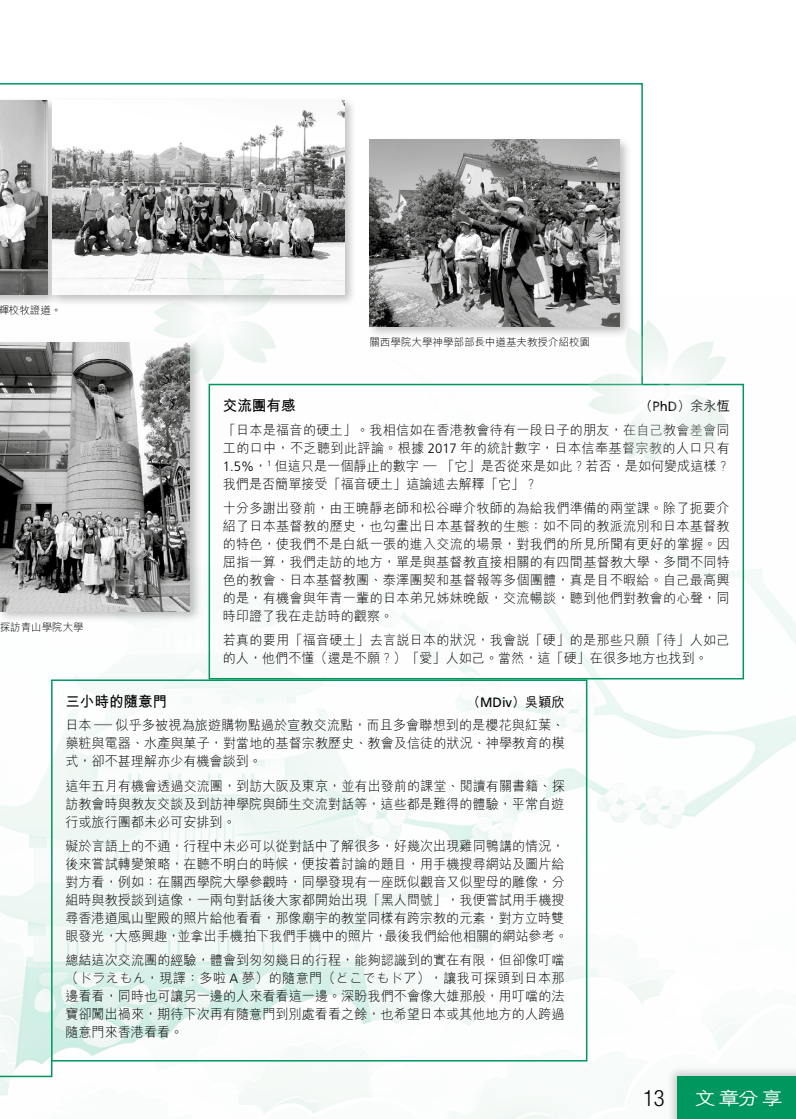
<style>
.page{position:relative;width:796px;height:1119px;background:#fff}
.page>*{position:absolute;margin:0;border:0;box-sizing:border-box;transform-origin:0 0}
.t1{font:300 condensed 22.5px "Helvetica Neue";color:#000}
.t2{font:500 18px "M Hei HK";color:#fff;scale:1.2 1}
.t3{font:700 15px "M Hei HK";color:#000}
.t4{font:300 13.5px/18px "M Hei HK";color:#000;text-align:justify}
.t5{font:300 13.5px/23.1px "M Hei HK";letter-spacing:.02em;color:#000;text-align:right}
.t6{font:300 10.5px "M Hei HK";color:#000}
.s1{font-weight:500}
.s2{font-family:"Frutiger";font-weight:400}
.s3{font-family:"Frutiger"}
</style>
<div class="page">
<img style="left:0;top:383px;width:795px;height:735px">
<svg style="left:0;top:623px;width:53px;height:454px"></svg>
<svg style="left:0;top:83px;width:643px;height:303px"></svg>
<div style="left:0;top:96px;width:60px;height:211px;background:#000;opacity:.25"></div>
<img style="left:0;top:100px;width:48px;height:195px">
<div style="left:48px;top:96px;width:309px;height:211px;background:#000;opacity:.25"></div>
<img style="left:52px;top:100px;width:292px;height:195px">
<div style="left:365px;top:136px;width:267px;height:203px;background:#000;opacity:.25"></div>
<img style="left:369px;top:139px;width:250px;height:187px">
<div style="left:0;top:339px;width:202px;height:284px;background:#000;opacity:.25"></div>
<img style="left:0;top:342px;width:190px;height:269px">
<div style="left:51px;top:679px;width:536px;height:382px;border:2px solid #00975f"></div>
<div style="left:208px;top:384px;width:535px;height:295px;border:2px solid #00975f"></div>
<img style="left:587px;top:320px;width:140px;height:146px">
<img style="left:154px;top:255px;width:122px;height:128px">
<div style="left:666px;top:1064px;width:129px;height:54px;background:#000;opacity:.2"></div>
<div style="left:677px;top:1076px;width:118px;height:42px;background:#00975f"></div>
<p class="t6" style="left:-2px;top:305px;width:64px">輝校牧證道。</p>
<p class="t6" style="left:0;top:621px;width:85px">探訪青山學院大學</p>
<p class="t6" style="left:369px;top:337px;width:222px">關西學院大學神學部部長中道基夫教授介紹校園</p>
<p class="t3" style="left:223px;top:395px;width:74px">交流團有感</p>
<p class="t5" style="left:223px;top:394px;width:508px"><span class="s1">（</span><span class="s2">PhD</span><span class="s1">）余永恆<br></span>「日本是福音的硬土」。我相信如在香港教會待有一段日子的朋友，在自己教會差會同</p>
<p class="t4" style="left:223px;top:438px;width:508px">工的口中，不乏聽到此評論。根據 <span class="s3">2017</span> 年的統計數字，日本信奉基督宗教的人口只有<span class="s3">1.5%</span>，<sup>1</sup> 但這只是一個靜止的數字 — 「它」是否從來是如此？若否，是如何變成這樣？我們是否簡單接受「福音硬土」這論述去解釋「它」？</p>
<p class="t4" style="left:223px;top:498px;width:508px">十分多謝出發前，由王曉靜老師和松谷曄介牧師的為給我們準備的兩堂課。除了扼要介紹了日本基督教的歷史，也勾畫出日本基督教的生態：如不同的教派流別和日本基督教的特色，使我們不是白紙一張的進入交流的場景，對我們的所見所聞有更好的掌握。因屈指一算，我們走訪的地方，單是與基督教直接相關的有四間基督教大學、多間不同特色的教會、日本基督教團、泰澤團契和基督報等多個團體，真是目不暇給。自己最高興的是，有機會與年青一輩的日本弟兄姊妹晚飯，交流暢談，聽到他們對教會的心聲，同時印證了我在走訪時的觀察。</p>
<p class="t5" style="left:223px;top:631px;width:508px;line-height:18px;text-align:left">若真的要用「福音硬土」去言說日本的狀況，我會說「硬」的是那些只願「待」人如己的人，他們不懂（還是不願？）「愛」人如己。當然，這「硬」在很多地方也找到。</p>
<p class="t3" style="left:65px;top:690px;width:103px">三小時的隨意門</p>
<p class="t4" style="left:65px;top:690px;width:500px;line-height:23.1px;text-align:right"><span class="s1">（</span><span class="s2">MDiv</span><span class="s1">）吳穎欣<br></span>日本 — 似乎多被視為旅遊購物點過於宣教交流點，而且多會聯想到的是櫻花與紅葉、</p>
<p class="t4" style="left:65px;top:734px;width:500px">藥粧與電器、水產與菓子，對當地的基督宗教歷史、教會及信徒的狀況、神學教育的模式，卻不甚理解亦少有機會談到。</p>
<p class="t4" style="left:65px;top:776px;width:500px">這年五月有機會透過交流團，到訪大阪及東京，並有出發前的課堂、閱讀有關書籍、探訪教會時與教友交談及到訪神學院與師生交流對話等，這些都是難得的體驗，平常自遊行或旅行團都未必可安排到。</p>
<p class="t4" style="left:65px;top:836px;width:504px;text-align:left">礙於言語上的不通，行程中未必可以從對話中了解很多，好幾次出現雞同鴨講的情況，後來嘗試轉變策略，在聽不明白的時候，便按着討論的題目，用手機搜尋網站及圖片給對方看，例如：在關西學院大學參觀時，同學發現有一座既似觀音又似聖母的雕像，分組時與教授談到這像，一兩句對話後大家都開始出現「黑人問號」，我便嘗試用手機搜尋香港道風山聖殿的照片給他看看，那像廟宇的教堂同樣有跨宗教的元素，對方立時雙眼發光，大感興趣，並拿出手機拍下我們手機中的照片，最後我們給他相關的網站參考。</p>
<p class="t4" style="left:65px;top:951px;width:500px">總結這次交流團的經驗，體會到匆匆幾日的行程，能夠認識到的實在有限，但卻像叮噹（ドラえもん，現譯：多啦 <span class="s3">A</span> 夢）的隨意門（どこでもドア），讓我可探頭到日本那邊看看，同時也可讓另一邊的人來看看這一邊。深盼我們不會像大雄那般，用叮噹的法寶卻闖出禍來，期待下次再有隨意門到別處看看之餘，也希望日本或其他地方的人跨過隨意門來香港看看。</p>
<h1 class="t1" style="left:642px;top:1084px;width:23px">13</h1>
<h2 class="t2" style="left:694px;top:1084px;width:75px">文章分享</h2>
</div>
